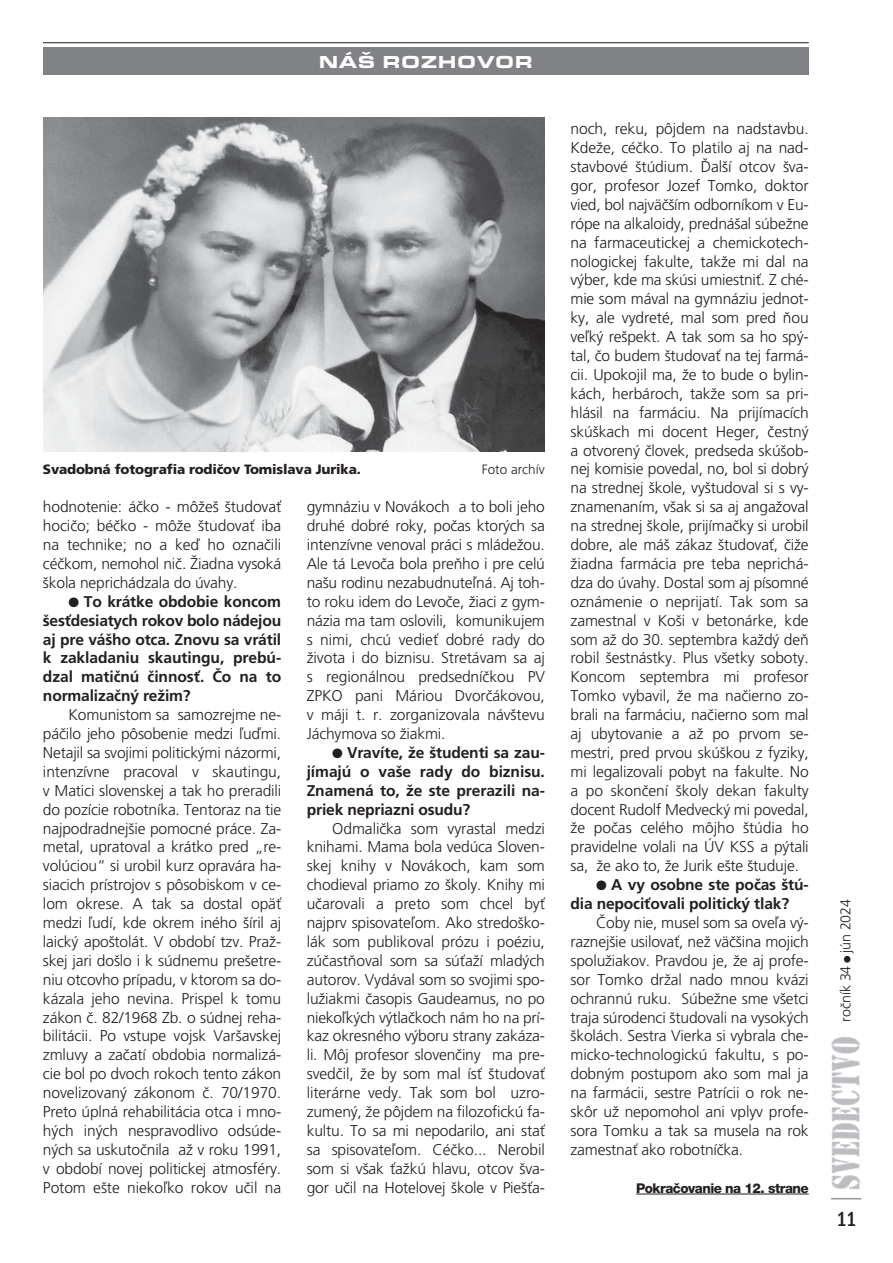
<style>
.page{position:relative;width:893px;height:1263px;background:#fff}
.page>*{position:absolute;margin:0;border:0;box-sizing:border-box;transform-origin:0 0}
.t1{font:500 condensed 21px "Franklin Got Itc TCE";color:#231f20}
.t2{font:18px "Eurostile TCE Blac Exte";letter-spacing:.03em;color:#fff}
.t3{font:300 15.6px/18.9px "Frutiger CE";letter-spacing:-.01em;color:#231f20;text-align:justify}
.t4{font:700 15.6px/18.9px "Frutiger CE";letter-spacing:-.01em;color:#231f20;text-align:justify}
.t5{font:300 14.25px "Frutiger CE";letter-spacing:-.01em;color:#231f20}
.t6{font:900 13.5px "Frutiger CE";letter-spacing:-.01em;color:#231f20}
.t7{font:800 13.5px "Helvetica Neue CE";letter-spacing:-.04em;color:#231f20}
.t8{font:300 13.5px "Frutiger CE";color:#231f20}
</style>
<div class="page">
<div style="left:43px;top:47px;width:765px;height:28px;background:#808285"></div>
<hr style="left:43px;top:42px;width:765px;height:1px;background:#231f20">
<img style="left:831px;top:1036px;width:30px;height:154px">
<hr style="left:831px;top:1198px;width:30px;height:1px;background:#939598">
<img style="left:43px;top:118px;width:502px;height:334px">
<hr style="left:636px;top:1194px;width:172px;height:1px;background:#231f20">
<p class="t2" style="left:319px;top:56px;width:216px">NÁŠ ROZHOVOR</p>
<p class="t6" style="left:43px;top:464px;width:319px">Svadobná fotografia rodiãov Tomislava Jurika.</p>
<p class="t8" style="left:482px;top:464px;width:64px">Foto archív</p>
<p class="t3" style="left:43px;top:499px;width:240px">hodnotenie: áãko - môÏe‰ ‰tudovaÈ hocião; béãko - môÏe ‰tudovaÈ iba na technike; no a keì ho oznaãili céãkom, nemohol niã. Îiadna vysoká ‰kola neprichádzala do úvahy.</p>
<p class="t4" style="left:43px;top:593px;width:240px;text-indent:26px">● To krátke obdobie koncom ‰esÈdesiatych rokov bolo nádejou aj pre vá‰ho otca. Znovu sa vrátil k zakladaniu skautingu, prebú&shy;dzal matiãnú ãinnosÈ. âo na to normalizaãn˘ reÏim?</p>
<p class="t3" style="left:43px;top:706px;width:240px;text-indent:26px">Komunistom sa samozrejme ne&shy;páãilo jeho pôsobenie medzi ºuìmi.<br>Netajil sa svojimi politick˘mi názormi, intenzívne pracoval v skautingu, v Matici slovenskej a tak ho preradili do pozície robotníka. Tentoraz na tie najpodradnej‰ie pomocné práce. Za&shy;metal, upratoval a krátko pred „re&shy;volúciou“ si urobil kurz opravára ha&shy;siacich prístrojov s pôsobiskom v ce&shy;lom okrese. A tak sa dostal opäÈ medzi ºudí, kde okrem iného ‰íril aj laick˘ apo‰tolát. V období tzv. PraÏ&shy;skej jari do‰lo i k súdnemu pre‰etre&shy;niu otcovho prípadu, v ktorom sa do&shy;kázala jeho nevina. Prispel k tomu zákon ã. 82/1968 Zb. o súdnej reha&shy;bilitácii. Po vstupe vojsk Var‰avskej zmluvy a zaãatí obdobia normalizá&shy;cie bol po dvoch rokoch tento zákon novelizovan˘ zákonom ã. 70/1970.<br>Preto úplná rehabilitácia otca i mno&shy;h˘ch in˘ch nespravodlivo odsúde&shy;n˘ch sa uskutoãnila aÏ v roku 1991, v období novej politickej atmosféry.<br>Potom e‰te niekoºko rokov uãil na</p>
<p class="t3" style="left:307px;top:499px;width:240px">gymnáziu v Novákoch a to boli jeho druhé dobré roky, poãas ktor˘ch sa intenzívne venoval práci s mládeÏou.<br>Ale tá Levoãa bola preÀho i pre celú na‰u rodinu nezabudnuteºná. Aj toh&shy;to roku idem do Levoãe, Ïiaci z gym&shy;názia ma tam oslovili, komunikujem s nimi, chcú vedieÈ dobré rady do Ïivota i do biznisu. Stretávam sa aj s regionálnou predsedníãkou PV ZPKO pani Máriou Dvorãákovou, v máji t. r. zorganizovala náv‰tevu Jáchymova so Ïiakmi.</p>
<p class="t4" style="left:307px;top:744px;width:240px;text-indent:26px">● Vravíte, Ïe ‰tudenti sa zau&shy;jímajú o va‰e rady do biznisu.<br>Znamená to, Ïe ste prerazili na&shy;priek nepriazni osudu?</p>
<p class="t3" style="left:307px;top:820px;width:240px;text-indent:26px">Odmaliãka som vyrastal medzi knihami. Mama bola vedúca Sloven&shy;skej knihy v Novákoch, kam som chodieval priamo zo ‰koly. Knihy mi uãarovali a preto som chcel byÈ najprv spisovateºom. Ako stredo‰ko&shy;lák som publikoval prózu i poéziu, zúãastÀoval som sa súÈaÏí mlad˘ch autorov. Vydával som so svojimi spo&shy;luÏiakmi ãasopis Gaudeamus, no po niekoºk˘ch v˘tlaãkoch nám ho na prí&shy;kaz okresného v˘boru strany zakáza&shy;li. Môj profesor slovenãiny ma pre&shy;svedãil, Ïe by som mal ísÈ ‰tudovaÈ literárne vedy. Tak som bol uzro&shy;zumen˘, Ïe pôjdem na filozofickú fa&shy;kultu. To sa mi nepodarilo, ani staÈ sa spisovateºom. Céãko... Nerobil som si v‰ak ÈaÏkú hlavu, otcov ‰va&shy;gor uãil na Hotelovej ‰kole v Pie‰Èa-</p>
<p class="t3" style="left:570px;top:121px;width:240px">noch, reku, pôjdem na nadstavbu.<br>KdeÏe, céãko. To platilo aj na nad&shy;stavbové ‰túdium. ëal‰í otcov ‰va&shy;gor, profesor Jozef Tomko, doktor vied, bol najväã‰ím odborníkom v Eu&shy;rópe na alkaloidy, predná‰al súbeÏne na farmaceutickej a chemickotech&shy;nologickej fakulte, takÏe mi dal na v˘ber, kde ma skúsi umiestniÈ. Z ché&shy;mie som mával na gymnáziu jednot&shy;ky, ale vydreté, mal som pred Àou veºk˘ re‰pekt. A tak som sa ho sp˘- tal, ão budem ‰tudovaÈ na tej farmá&shy;cii. Upokojil ma, Ïe to bude o bylin&shy;kách, herbároch, takÏe som sa pri&shy;hlásil na farmáciu. Na prijímacích skú‰kach mi docent Heger, ãestn˘ a otvoren˘ ãlovek, predseda skú‰ob&shy;nej komisie povedal, no, bol si dobr˘ na strednej ‰kole, vy‰tudoval si s vy&shy;znamenaním, v‰ak si sa aj angaÏoval na strednej ‰kole, prijímaãky si urobil dobre, ale má‰ zákaz ‰tudovaÈ, ãiÏe Ïiadna farmácia pre teba neprichá&shy;dza do úvahy. Dostal som aj písomné oznámenie o neprijatí. Tak som sa zamestnal v Ko‰i v betonárke, kde som aÏ do 30. septembra kaÏd˘ deÀ robil ‰estnástky. Plus v‰etky soboty.<br>Koncom septembra mi profesor Tomko vybavil, Ïe ma naãierno zo&shy;brali na farmáciu, naãierno som mal aj ubytovanie a aÏ po prvom se&shy;mestri, pred prvou skú‰kou z fyziky, mi legalizovali pobyt na fakulte. No a po skonãení ‰koly dekan fakulty docent Rudolf Medveck˘ mi povedal, Ïe poãas celého môjho ‰túdia ho pravidelne volali na ÚV KSS a p˘tali sa, Ïe ako to, Ïe Jurik e‰te ‰tuduje.</p>
<p class="t4" style="left:570px;top:877px;width:240px;text-indent:26px">● A vy osobne ste poãas ‰tú&shy;dia nepociÈovali politick˘ tlak?</p>
<p class="t3" style="left:570px;top:914px;width:240px;text-indent:26px">âoby nie, musel som sa oveºa v˘- raznej‰ie usilovaÈ, neÏ väã‰ina mojich spoluÏiakov. Pravdou je, Ïe aj profe&shy;sor Tomko drÏal nado mnou kvázi ochrannú ruku. SúbeÏne sme v‰etci traja súrodenci ‰tudovali na vysok˘ch ‰kolách. Sestra Vierka si vybrala che&shy;micko-technologickú fakultu, s po&shy;dobn˘m postupom ako som mal ja na farmácii, sestre Patrícii o rok ne&shy;skôr uÏ nepomohol ani vplyv profe&shy;sora Tomku a tak sa musela na rok zamestnaÈ ako robotníãka.</p>
<p class="t7" style="left:636px;top:1181px;width:174px">Pokraãovanie na 12. strane</p>
<p class="t5" style="left:839px;top:1022px;width:124px;rotate:-90deg">roãník 34 ● jún 2024</p>
<h1 class="t1" style="left:836px;top:1207px;width:22px">11</h1>
</div>
